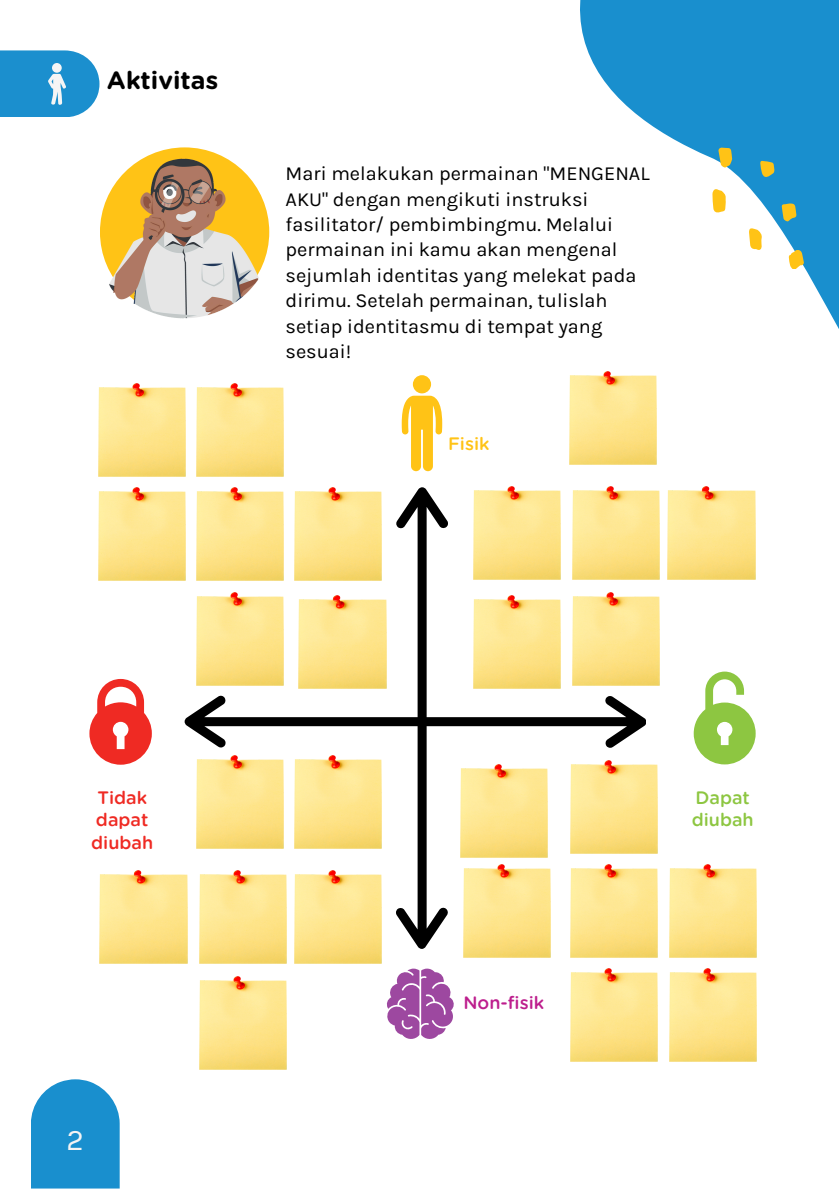
<style>
.page{position:relative;width:839px;height:1191px;background:#fff}
.page>*{position:absolute;margin:0;border:0;box-sizing:border-box;transform-origin:0 0}
.t1{font:29.8px "Karla";color:#f3f4f4}
.t2{font:700 24.8px "Gotham Rounded";color:#000}
.t3{font:20px/25.4px "Karla";color:#000}
.t4{font:500 18px/22.4px "Gotham Rounded";color:#ef2a23}
.t5{font:500 18px/22.4px "Gotham Rounded";color:#8dc641}
.t6{font:500 18px "Gotham Rounded";color:#bd1e8d}
.t7{font:500 18px "Gotham Rounded";color:#ffc316}
</style>
<div class="page">
<img style="left:100px;top:147px;width:170px;height:172px">
<svg style="left:569px;top:0;width:269px;height:465px"></svg>
<svg style="left:712px;top:189px;width:13px;height:24px"></svg>
<svg style="left:749px;top:228px;width:13px;height:22px"></svg>
<svg style="left:718px;top:147px;width:14px;height:21px"></svg>
<svg style="left:788px;top:250px;width:15px;height:19px"></svg>
<svg style="left:781px;top:203px;width:15px;height:19px"></svg>
<svg style="left:760px;top:160px;width:14px;height:18px"></svg>
<svg style="left:401px;top:375px;width:41px;height:96px"></svg>
<svg style="left:693px;top:672px;width:62px;height:92px"></svg>
<svg style="left:89px;top:679px;width:63px;height:85px"></svg>
<svg style="left:185px;top:487px;width:461px;height:462px"></svg>
<img style="left:669px;top:969px;width:87px;height:93px">
<img style="left:669px;top:864px;width:87px;height:93px">
<img style="left:570px;top:969px;width:87px;height:93px">
<img style="left:570px;top:864px;width:87px;height:93px">
<img style="left:570px;top:760px;width:87px;height:93px">
<img style="left:461px;top:764px;width:87px;height:93px">
<img style="left:463px;top:864px;width:87px;height:93px">
<img style="left:294px;top:755px;width:87px;height:93px">
<img style="left:294px;top:870px;width:87px;height:93px">
<img style="left:196px;top:755px;width:87px;height:93px">
<img style="left:199px;top:870px;width:87px;height:93px">
<img style="left:199px;top:976px;width:87px;height:93px">
<img style="left:100px;top:870px;width:87px;height:93px">
<img style="left:299px;top:595px;width:87px;height:93px">
<img style="left:294px;top:488px;width:87px;height:93px">
<img style="left:196px;top:592px;width:87px;height:93px">
<img style="left:196px;top:488px;width:87px;height:93px">
<img style="left:196px;top:384px;width:87px;height:93px">
<img style="left:98px;top:384px;width:87px;height:93px">
<img style="left:98px;top:488px;width:87px;height:93px">
<img style="left:473px;top:595px;width:87px;height:93px">
<img style="left:668px;top:486px;width:87px;height:93px">
<img style="left:569px;top:371px;width:87px;height:93px">
<img style="left:572px;top:486px;width:87px;height:93px">
<img style="left:572px;top:592px;width:87px;height:93px">
<img style="left:473px;top:486px;width:87px;height:93px">
<svg style="left:386px;top:969px;width:67px;height:70px"></svg>
<svg style="left:31px;top:1079px;width:89px;height:110px;background:#2f99d2"></svg>
<svg style="left:0;top:50px;width:99px;height:67px;background:#389dd3"></svg>
<p class="t2" style="left:107px;top:69px;width:113px">Aktivitas</p>
<p class="t3" style="left:285px;top:161px;width:365px">Mari melakukan permainan "MENGENAL<br>AKU" dengan mengikuti instruksi fasilitator/ pembimbingmu. Melalui permainan ini kamu akan mengenal sejumlah identitas yang melekat pada dirimu. Setelah permainan, tulislah setiap identitasmu di tempat yang sesuai!</p>
<p class="t7" style="left:448px;top:436px;width:43px">Fisik</p>
<h1 class="t4" style="left:97px;top:787px;width:51px">Tidak</h1>
<p class="t4" style="left:91px;top:809px;width:63px">dapat diubah</p>
<p class="t1" style="left:67px;top:1122px;width:19px">2</p>
<p class="t6" style="left:463px;top:994px;width:82px">Non-fisik</p>
<p class="t5" style="left:691px;top:787px;width:63px">Dapat diubah</p>
</div>
